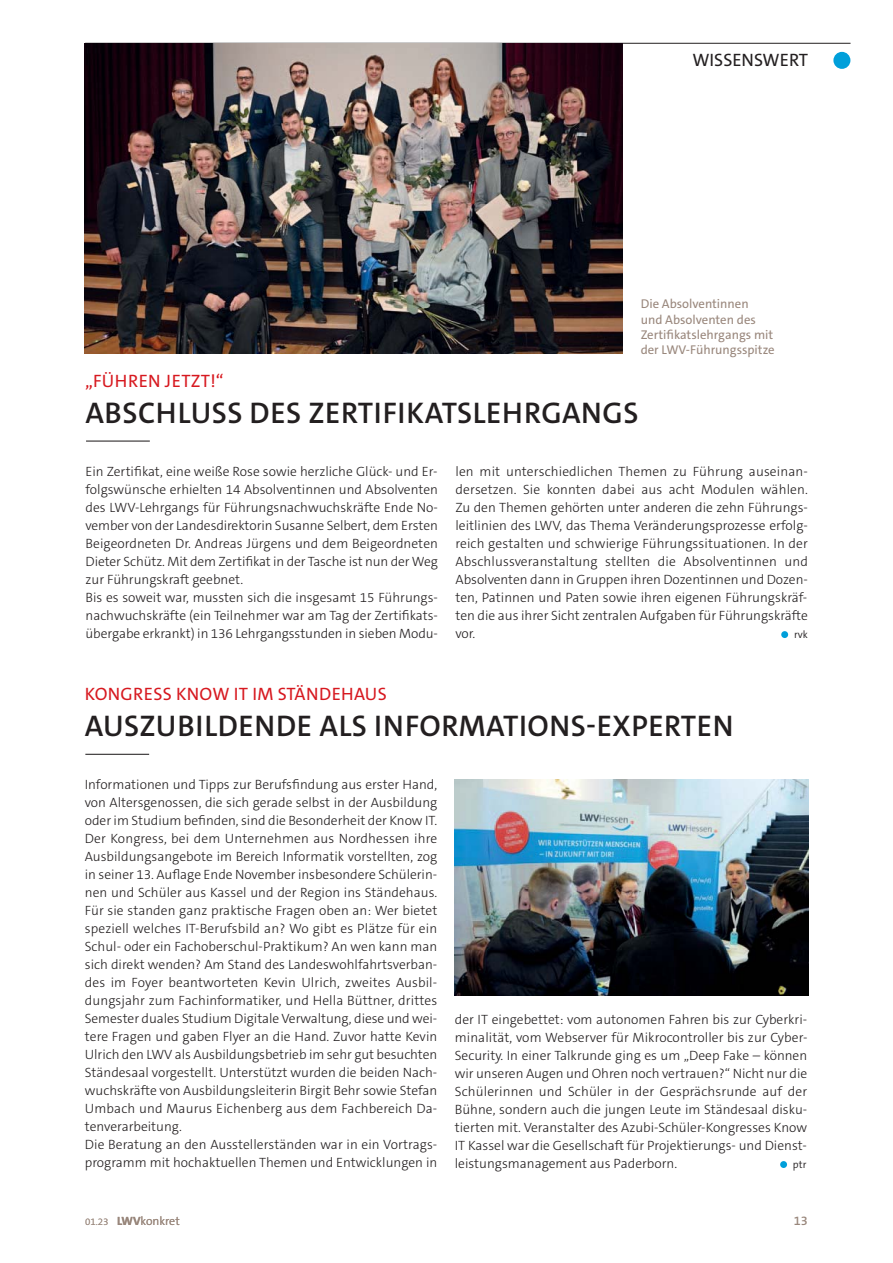
<style>
.page{position:relative;width:893px;height:1263px;background:#fff}
.page>*{position:absolute;margin:0;border:0;box-sizing:border-box;transform-origin:0 0}
.t1{font:600 30px "The Sans C5";letter-spacing:.02em;color:#231f20}
.t2{font:18px "The Sans C5";letter-spacing:.02em;color:#d71920}
.t3{font:18px "The Sans C5";color:#231f20}
.t4{font:300 13.5px/18px "The Sans C5";color:#231f20}
.t5{font:12.75px/15.3px "The Sans C5";color:#99877c}
.t6{font:600 12.75px "The Sans C5";color:#99877c}
.t7{font:300 12px "The Sans C5";color:#99877c}
.t8{font:300 10.5px "The Sans C5";color:#231f20}
.s1{font-size:9.75px}
.s2{font-weight:700}
</style>
<div class="page">
<hr style="left:85px;top:754px;width:64px;height:1px;background:#231f20">
<hr style="left:86px;top:440px;width:64px;height:2px;background:#231f20">
<hr style="left:85px;top:43px;width:765px;height:1px;background:#231f20">
<img style="left:85px;top:43px;width:538px;height:311px">
<div style="left:833px;top:52px;width:17px;height:17px;background:#009fda;border-radius:50%"></div>
<div style="left:781px;top:631px;width:7px;height:7px;background:#009fda;border-radius:50%"></div>
<div style="left:780px;top:1161px;width:7px;height:7px;background:#009fda;border-radius:50%"></div>
<img style="left:455px;top:779px;width:354px;height:216px">
<p class="t3" style="left:692px;top:51px;width:117px">WISSENSWERT</p>
<p class="t5" style="left:641px;top:297px;width:136px">Die Absolventinnen<br>und Absolventen des<br>Zertifkatslehrgangs mit der LWV-Führungsspitze</p>
<p class="t2" style="left:85px;top:372px;width:140px">„FÜHREN JETZT!“</p>
<p class="t1" style="left:85px;top:398px;width:554px">ABSCHLUSS DES ZERTIFIKATSLEHRGANGS</p>
<p class="t4" style="left:86px;top:463px;width:354px">Ein Zertifkat, eine weiße Rose sowie herzliche Glück- und Er&shy;folgswünsche erhielten 14 Absolventinnen und Absolventen des LWV-Lehrgangs für Führungsnachwuchskräfte Ende No&shy;vember von der Landesdirektorin Susanne Selbert, dem Ersten Beigeordneten Dr. Andreas Jürgens und dem Beigeordneten Dieter Schütz. Mit dem Zertifkat in der Tasche ist nun der Weg zur Führungskraft geebnet.<br>Bis es soweit war, mussten sich die insgesamt 15 Führungs&shy;nachwuchskräfte (ein Teilnehmer war am Tag der Zertifkats&shy;übergabe erkrankt) in 136 Lehrgangsstunden in sieben Modu-</p>
<p class="t4" style="left:455px;top:463px;width:354px;text-align:justify">len mit unterschiedlichen Themen zu Führung auseinan&shy;dersetzen. Sie konnten dabei aus acht Modulen wählen.<br>Zu den Themen gehörten unter anderen die zehn Führungs&shy;leitlinien des LWV, das Thema Veränderungsprozesse erfolg&shy;reich gestalten und schwierige Führungssituationen. In der Abschlussveranstaltung stellten die Absolventinnen und Absolventen dann in Gruppen ihren Dozentinnen und Dozen&shy;ten, Patinnen und Paten sowie ihren eigenen Führungskräf&shy;ten die aus ihrer Sicht zentralen Aufgaben für Führungskräfte vor.</p>
<p class="t8" style="left:794px;top:628px;width:15px">rvk</p>
<p class="t2" style="left:85px;top:685px;width:304px">KONGRESS KNOW IT IM STÄNDEHAUS</p>
<p class="t1" style="left:85px;top:711px;width:650px">AUSZUBILDENDE ALS INFORMATIONS-EXPERTEN</p>
<p class="t4" style="left:85px;top:776px;width:354px">Informationen und Tipps zur Berufsfndung aus erster Hand, von Altersgenossen, die sich gerade selbst in der Ausbildung oder im Studium befnden, sind die Besonderheit der Know IT.<br>Der Kongress, bei dem Unternehmen aus Nordhessen ihre Ausbildungsangebote im Bereich Informatik vorstellten, zog in seiner 13. Aufage Ende November insbesondere Schülerin&shy;nen und Schüler aus Kassel und der Region ins Ständehaus.<br>Für sie standen ganz praktische Fragen oben an: Wer bietet speziell welches IT-Berufsbild an? Wo gibt es Plätze für ein Schul- oder ein Fachoberschul-Praktikum? An wen kann man sich direkt wenden? Am Stand des Landeswohlfahrtsverban&shy;des im Foyer beantworteten Kevin Ulrich, zweites Ausbil&shy;dungsjahr zum Fachinformatiker, und Hella Büttner, drittes Semester duales Studium Digitale Verwaltung, diese und wei&shy;tere Fragen und gaben Flyer an die Hand. Zuvor hatte Kevin Ulrich den LWV als Ausbildungsbetrieb im sehr gut besuchten Ständesaal vorgestellt. Unterstützt wurden die beiden Nach&shy;wuchskräfte von Ausbildungsleiterin Birgit Behr sowie Stefan Umbach und Maurus Eichenberg aus dem Fachbereich Da&shy;tenverarbeitung.<br>Die Beratung an den Ausstellerständen war in ein Vortrags&shy;programm mit hochaktuellen Themen und Entwicklungen in</p>
<p class="t4" style="left:455px;top:1011px;width:354px;text-align:justify">der IT eingebettet: vom autonomen Fahren bis zur Cyberkri&shy;minalität, vom Webserver für Mikrocontroller bis zur Cyber-Security. In einer Talkrunde ging es um „Deep Fake – können wir unseren Augen und Ohren noch vertrauen?“ Nicht nur die Schülerinnen und Schüler in der Gesprächsrunde auf der Bühne, sondern auch die jungen Leute im Ständesaal disku&shy;tierten mit. Veranstalter des Azubi-Schüler-Kongresses Know IT Kassel war die Gesellschaft für Projektierungs- und Dienst&shy;leistungsmanagement aus Paderborn.</p>
<p class="t8" style="left:793px;top:1158px;width:15px">ptr</p>
<p class="t7" style="left:85px;top:1213px;width:96px"><span class="s1">01.23</span> <span class="s2">LWV</span>konkret</p>
<p class="t6" style="left:794px;top:1214px;width:16px">13</p>
</div>
